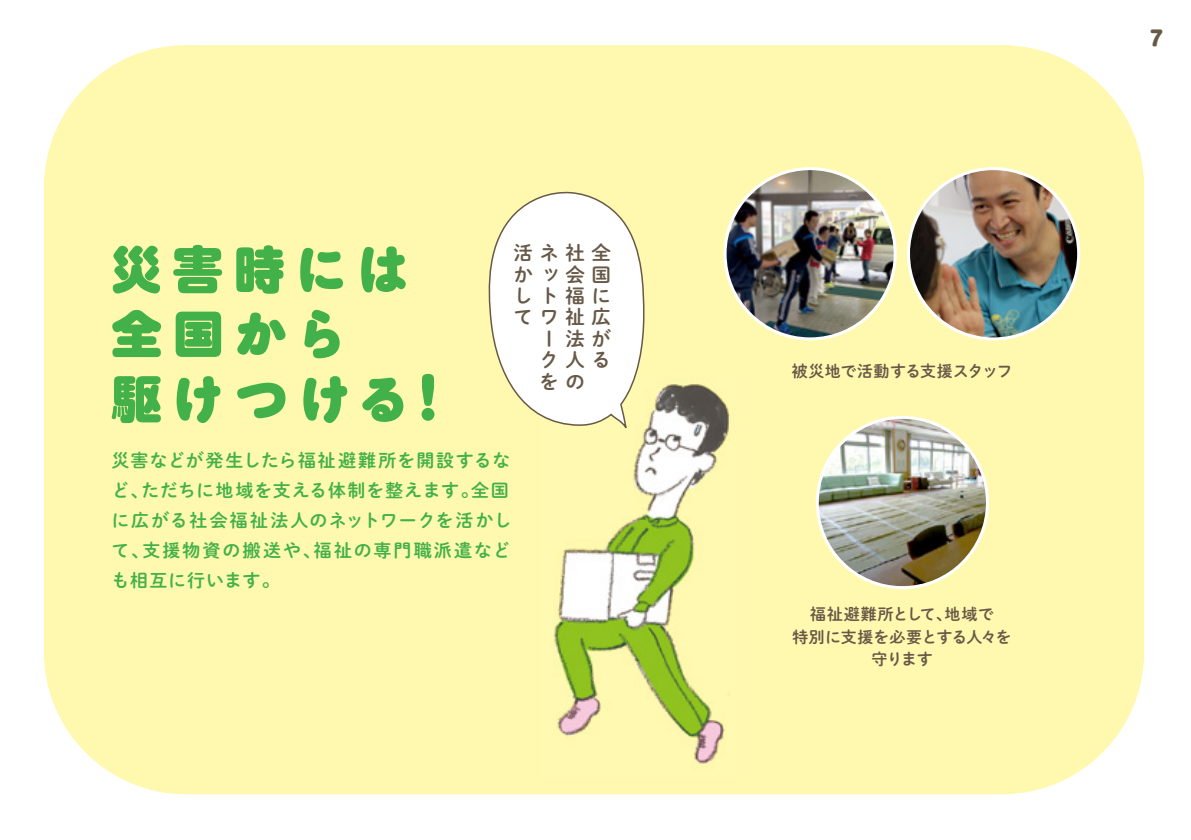
<style>
.page{position:relative;width:1191px;height:840px;background:#fff}
.page>*{position:absolute;margin:0;border:0;box-sizing:border-box;transform-origin:0 0}
.t1{font:900 53.8px "Maru Anti Std";color:#43b149}
.t2{font:900 50.2px/64.6px "Shin M Go Pro";color:#43b149}
.t3{font:900 20px "Shin M Go Pro";color:#675947}
.t4{font:19.4px "Shuei M Go Std B";letter-spacing:.335em;color:#675947}
.t5{font:18px/30px "Shuei M Go Std B";letter-spacing:.065em;color:#43b149}
.t6{font:16px/22px "Shuei M Go Std B";letter-spacing:-.005em;color:#675947;text-align:center}
.s1{font-family:"Maru Anti Std";font-size:53.8px}
.s2{font-family:"Shin M Go Pro";font-size:50.2px}
</style>
<div class="page">
<div style="left:44px;top:45px;width:1100px;height:748px;background:#fff9b0;border-radius:142px"></div>
<img style="left:553px;top:383px;width:177px;height:382px">
<svg style="left:488px;top:191px;width:157px;height:243px"></svg>
<img style="left:908px;top:170px;width:170px;height:169px">
<img style="left:727px;top:168px;width:168px;height:171px">
<img style="left:817px;top:416px;width:170px;height:170px;border-radius:85px">
<h2 class="t2" style="left:111px;top:231px;width:299px">災害時<span class="s1">には</span>全国<span class="s1">から</span></h2>
<h1 class="t1" style="left:111px;top:358px;width:328px"><span class="s2">駆</span>けつける!</h1>
<p class="t4" style="left:513px;top:238px;width:99px">活ネ社全</p>
<p class="t4" style="left:513px;top:260px;width:99px">かッ会国</p>
<p class="t4" style="left:513px;top:281px;width:99px">しト福に</p>
<p class="t4" style="left:513px;top:302px;width:99px">てワ祉広</p>
<p class="t4" style="left:539px;top:324px;width:73px">ー法が</p>
<p class="t4" style="left:539px;top:345px;width:73px">ク人る</p>
<p class="t4" style="left:539px;top:367px;width:47px">をの</p>
<p class="t5" style="left:111px;top:444px;width:402px">災害などが発生したら福祉避難所を開設するなど、ただちに地域を支える体制を整えます。全国に広がる社会福祉法人のネットワークを活かして、支援物資の搬送や、福祉の専門職派遣なども相互に行います。</p>
<p class="t6" style="left:792px;top:359px;width:222px">被災地で活動する支援スタッフ</p>
<p class="t6" style="left:792px;top:602px;width:221px">福祉避難所として、地域で<br>特別に支援を必要とする人々を守ります</p>
<p class="t3" style="left:1150px;top:22px;width:14px">7</p>
</div>
